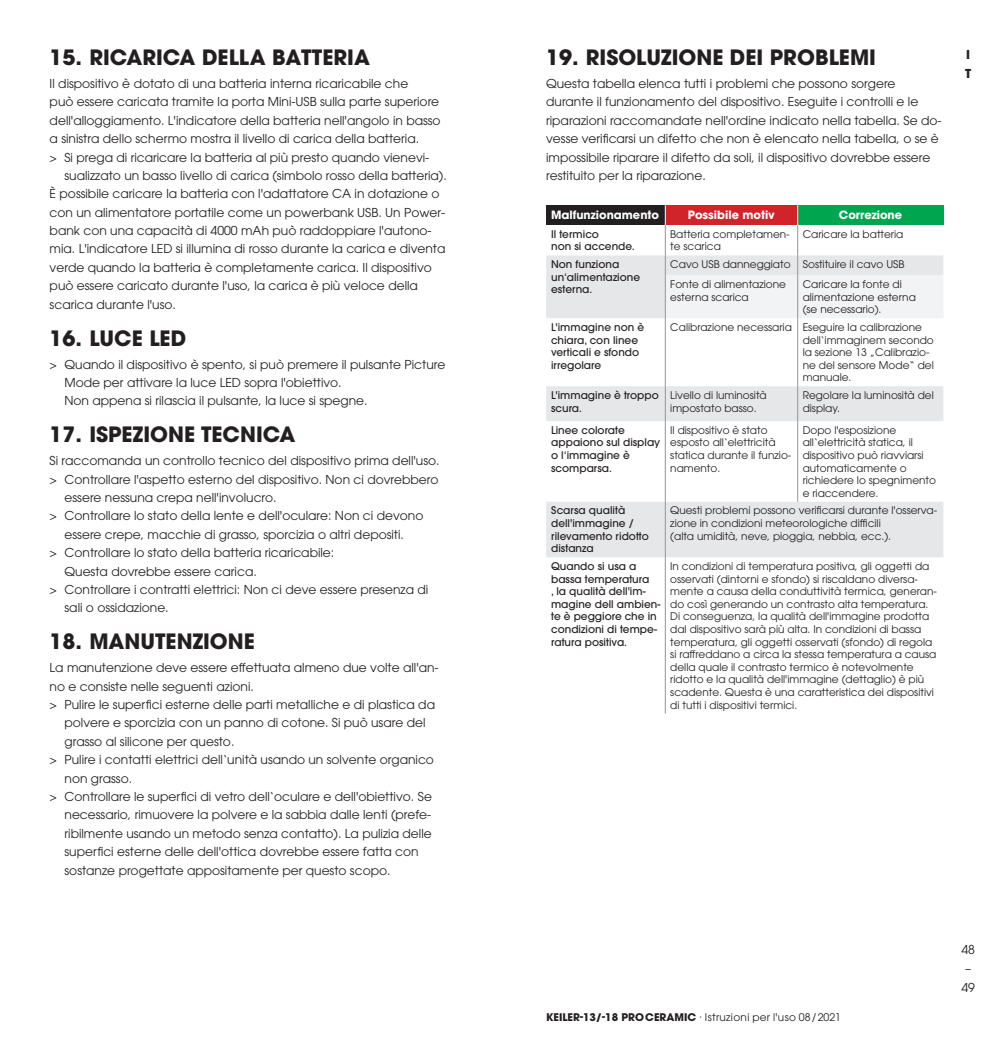
<style>
.page{position:relative;width:993px;height:1042px;background:#fff}
.page>*{position:absolute;margin:0;border:0;box-sizing:border-box;transform-origin:0 0}
.t1{font:700 21px "ITC Avant Garde Pro";color:#231f20}
.t2{font:12.25px/18.4px "ITC Avant Garde Pro";color:#231f20}
.t3{font:700 12.25px/19.2px "ITC Avant Garde Pro";color:#231f20}
.t4{font:700 11.38px "ITC Avant Garde Pro";color:#fff}
.t5{font:10.5px/12.6px "ITC Avant Garde Pro";color:#231f20}
.t6{font:500 10.5px/12.6px "ITC Avant Garde Pro";color:#231f20}
.t7{font:10.5px "ITC Avant Garde Pro";letter-spacing:.03em;color:#231f20}
.s1{font-weight:700}
</style>
<div class="page">
<div style="left:546px;top:205px;width:119px;height:20px;background:#231f20"></div>
<div style="left:665px;top:205px;width:132px;height:20px;background:#d1232a"></div>
<div style="left:797px;top:205px;width:146px;height:20px;background:#00a54f"></div>
<svg style="left:546px;top:255px;width:397px;height:166px"></svg>
<div style="left:546px;top:502px;width:397px;height:55px;background:#e6e7e9"></div>
<svg style="left:664px;top:205px;width:1px;height:20px"></svg>
<svg style="left:797px;top:205px;width:1px;height:20px"></svg>
<hr style="left:664px;top:225px;width:1px;height:30px;background:#939598">
<hr style="left:797px;top:225px;width:1px;height:30px;background:#939598">
<svg style="left:664px;top:255px;width:279px;height:63px"></svg>
<hr style="left:664px;top:275px;width:1px;height:43px;background:#939598">
<hr style="left:797px;top:275px;width:1px;height:43px;background:#939598">
<hr style="left:664px;top:318px;width:1px;height:68px;background:#939598">
<hr style="left:797px;top:318px;width:1px;height:68px;background:#939598">
<hr style="left:664px;top:386px;width:1px;height:35px;background:#939598">
<hr style="left:797px;top:386px;width:1px;height:35px;background:#939598">
<hr style="left:664px;top:421px;width:1px;height:81px;background:#939598">
<hr style="left:797px;top:421px;width:1px;height:81px;background:#939598">
<hr style="left:664px;top:502px;width:1px;height:55px;background:#939598">
<hr style="left:664px;top:557px;width:1px;height:156px;background:#939598">
<h1 class="t1" style="left:50px;top:43px;width:322px">15. RICARICA DELLA BATTERIA</h1>
<p class="t2" style="left:50px;top:74px;width:360px">Il dispositivo è dotato di una batteria interna ricaricabile che</p>
<p class="t2" style="left:50px;top:93px;width:391px">può essere caricata tramite la porta Mini-USB sulla parte superiore</p>
<p class="t2" style="left:50px;top:111px;width:392px">dell'alloggiamento. L'indicatore della batteria nell'angolo in basso</p>
<p class="t2" style="left:50px;top:129px;width:371px">a sinistra dello schermo mostra il livello di carica della batteria.</p>
<p class="t2" style="left:50px;top:148px;width:381px">&gt; Si prega di ricaricare la batteria al più presto quando vienevi-</p>
<p class="t2" style="left:64px;top:166px;width:383px">sualizzato un basso livello di carica (simbolo rosso della batteria).</p>
<p class="t2" style="left:50px;top:184px;width:391px">È possibile caricare la batteria con l'adattatore CA in dotazione o</p>
<p class="t2" style="left:50px;top:203px;width:397px">con un alimentatore portatile come un powerbank USB. Un Power-</p>
<p class="t2" style="left:50px;top:221px;width:383px">bank con una capacità di 4000 mAh può raddoppiare l'autono-</p>
<p class="t2" style="left:50px;top:240px;width:397px">mia. L'indicatore LED si illumina di rosso durante la carica e diventa</p>
<p class="t2" style="left:50px;top:258px;width:383px">verde quando la batteria è completamente carica. Il dispositivo</p>
<p class="t2" style="left:50px;top:276px;width:370px">può essere caricato durante l'uso, la carica è più veloce della</p>
<p class="t2" style="left:50px;top:295px;width:128px">scarica durante l'uso.</p>
<h1 class="t1" style="left:50px;top:324px;width:138px">16. LUCE LED</h1>
<p class="t2" style="left:64px;top:355px;width:382px;text-indent:-15px">&gt; Quando il dispositivo è spento, si può premere il pulsante Picture<br>Mode per attivare la luce LED sopra l'obiettivo.<br>Non appena si rilascia il pulsante, la luce si spegne.</p>
<h1 class="t1" style="left:50px;top:421px;width:247px">17. ISPEZIONE TECNICA</h1>
<p class="t2" style="left:50px;top:451px;width:391px">Si raccomanda un controllo tecnico del dispositivo prima dell'uso.</p>
<p class="t2" style="left:50px;top:470px;width:390px">&gt; Controllare l'aspetto esterno del dispositivo. Non ci dovrebbero</p>
<p class="t2" style="left:64px;top:488px;width:213px">essere nessuna crepa nell'involucro.</p>
<p class="t2" style="left:50px;top:506px;width:375px">&gt; Controllare lo stato della lente e dell'oculare: Non ci devono</p>
<p class="t2" style="left:64px;top:525px;width:341px">essere crepe, macchie di grasso, sporcizia o altri depositi.</p>
<p class="t2" style="left:50px;top:543px;width:286px">&gt; Controllare lo stato della batteria ricaricabile:</p>
<p class="t2" style="left:64px;top:562px;width:194px">Questa dovrebbe essere carica.</p>
<p class="t2" style="left:50px;top:580px;width:380px">&gt; Controllare i contratti elettrici: Non ci deve essere presenza di</p>
<p class="t2" style="left:64px;top:598px;width:106px">sali o ossidazione.</p>
<h1 class="t1" style="left:50px;top:628px;width:207px">18. MANUTENZIONE</h1>
<p class="t2" style="left:50px;top:658px;width:390px">La manutenzione deve essere effettuata almeno due volte all'an-</p>
<p class="t2" style="left:50px;top:677px;width:206px">no e consiste nelle seguenti azioni.</p>
<p class="t2" style="left:50px;top:695px;width:387px">&gt; Pulire le superfici esterne delle parti metalliche e di plastica da</p>
<p class="t2" style="left:64px;top:713px;width:362px">polvere e sporcizia con un panno di cotone. Si può usare del</p>
<p class="t2" style="left:64px;top:732px;width:171px">grasso al silicone per questo.</p>
<p class="t2" style="left:50px;top:750px;width:386px">&gt; Pulire i contatti elettrici dell‘unità usando un solvente organico</p>
<p class="t2" style="left:64px;top:769px;width:69px">non grasso.</p>
<p class="t2" style="left:50px;top:787px;width:384px">&gt; Controllare le superfici di vetro dell‘oculare e dell'obiettivo. Se</p>
<p class="t2" style="left:64px;top:805px;width:368px">necessario, rimuovere la polvere e la sabbia dalle lenti (prefe-</p>
<p class="t2" style="left:64px;top:824px;width:368px">ribilmente usando un metodo senza contatto). La pulizia delle</p>
<p class="t2" style="left:64px;top:842px;width:355px">superfici esterne delle dell'ottica dovrebbe essere fatta con</p>
<p class="t2" style="left:64px;top:860px;width:327px">sostanze progettate appositamente per questo scopo.</p>
<h1 class="t1" style="left:546px;top:43px;width:331px">19. RISOLUZIONE DEI PROBLEMI</h1>
<p class="t2" style="left:546px;top:74px;width:397px">Questa tabella elenca tutti i problemi che possono sorgere durante il funzionamento del dispositivo. Eseguite i controlli e le riparazioni raccomandate nell'ordine indicato nella tabella. Se do&shy;vesse verificarsi un difetto che non è elencato nella tabella, o se è impossibile riparare il difetto da soli, il dispositivo dovrebbe essere restituito per la riparazione.</p>
<p class="t4" style="left:551px;top:208px;width:109px">Malfunzionamento</p>
<p class="t4" style="left:687px;top:208px;width:88px">Possibile motiv</p>
<p class="t4" style="left:838px;top:208px;width:65px">Correzione</p>
<p class="t6" style="left:551px;top:228px;width:85px">Il termico<br>non si accende.</p>
<p class="t5" style="left:670px;top:228px;width:121px">Batteria completamen&shy;te scarica</p>
<p class="t5" style="left:802px;top:228px;width:102px">Caricare la batteria</p>
<p class="t6" style="left:551px;top:258px;width:91px">Non funziona un‘alimentazione esterna.</p>
<p class="t5" style="left:670px;top:254px;width:236px;line-height:19.8px">Cavo USB danneggiato Sostituire il cavo USB<br>Fonte di alimentazione</p>
<p class="t5" style="left:670px;top:290px;width:80px">esterna scarica</p>
<p class="t5" style="left:802px;top:278px;width:115px">Caricare la fonte di alimentazione esterna (se necessario).</p>
<p class="t6" style="left:551px;top:321px;width:95px">L'immagine non è chiara, con linee verticali e sfondo irregolare</p>
<p class="t5" style="left:802px;top:321px;width:133px;text-indent:-132px">Calibrazione necessaria Eseguire la calibrazione dell‘immaginem secondo la sezione 13 „Calibrazio&shy;ne del sensore Mode“ del manuale.</p>
<p class="t6" style="left:551px;top:389px;width:109px">L'immagine è troppo scura.</p>
<p class="t5" style="left:670px;top:389px;width:98px">Livello di luminosità impostato basso.</p>
<p class="t5" style="left:802px;top:389px;width:133px">Regolare la luminosità del display.</p>
<p class="t6" style="left:551px;top:423px;width:111px">Linee colorate appaiono sul display o l‘immagine è scomparsa.</p>
<p class="t5" style="left:670px;top:423px;width:122px">Il dispositivo è stato esposto all‘elettricità statica durante il funzio&shy;namento.</p>
<p class="t5" style="left:802px;top:423px;width:135px">Dopo l'esposizione all‘elettricità statica, il dispositivo può riavviarsi automaticamente o richiedere lo spegnimento e riaccendere.</p>
<p class="t6" style="left:551px;top:504px;width:99px">Scarsa qualità dell'immagine / rilevamento ridotto distanza</p>
<p class="t5" style="left:670px;top:504px;width:268px">Questi problemi possono verificarsi durante l'osserva&shy;zione in condizioni meteorologiche difficili<br>(alta umidità, neve, pioggia, nebbia, ecc.).</p>
<p class="t6" style="left:551px;top:560px;width:111px">Quando si usa a bassa temperatura<br>, la qualità dell'im&shy;magine dell ambien&shy;te è peggiore che in condizioni di tempe&shy;ratura positiva.</p>
<p class="t5" style="left:670px;top:560px;width:268px">In condizioni di temperatura positiva, gli oggetti da osservati (dintorni e sfondo) si riscaldano diversa&shy;mente a causa della conduttività termica, generan&shy;do così generando un contrasto alta temperatura.<br>Di conseguenza, la qualità dell'immagine prodotta dal dispositivo sarà più alta. In condizioni di bassa temperatura, gli oggetti osservati (sfondo) di regola si raffreddano a circa la stessa temperatura a causa della quale il contrasto termico è notevolmente ridotto e la qualità dell'immagine (dettaglio) è più scadente. Questa è una caratteristica dei dispositivi di tutti i dispositivi termici.</p>
<p class="t3" style="left:964px;top:44px;width:8px">I<br>T</p>
<p class="t7" style="left:546px;top:1010px;width:296px"><span class="s1">KEILER-13/-18 PROCERAMIC</span> · Istruzioni per l'uso 08/2021</p>
<p class="t2" style="left:961px;top:940px;width:15px">48</p>
<p class="t2" style="left:961px;top:959px;width:15px;line-height:19.2px;text-align:center">–<br>49</p>
</div>
